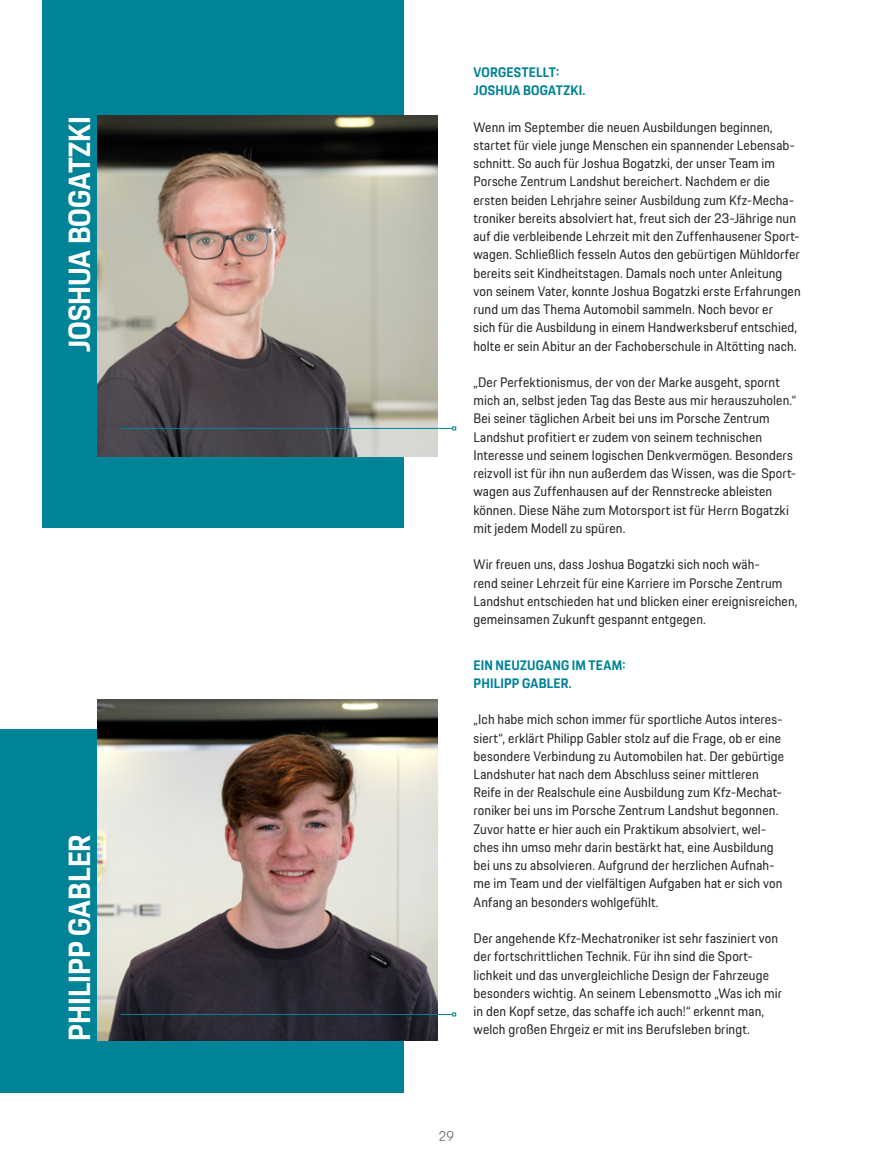
<style>
.page{position:relative;width:893px;height:1170px;background:#fff}
.page>*{position:absolute;margin:0;border:0;box-sizing:border-box;transform-origin:0 0}
.Subline{font:700 30px "Porsche Next";color:#fff}
.Inhalt___Subhead{font:13.5px/18.1px "Porsche Next";letter-spacing:.01em;color:#231f20}
.Fließtext{font:700 13.5px/18.1px "Porsche Next";letter-spacing:.015em;color:#008297}
.t1{font:100 13.5px "Porsche Next";color:#231f20}
</style>
<div class="page">
<div style="left:42px;top:0;width:362px;height:528px;background:#008297"></div>
<div style="left:0;top:729px;width:404px;height:363px;background:#008297"></div>
<img style="left:98px;top:116px;width:340px;height:340px">
<img style="left:98px;top:699px;width:340px;height:341px">
<hr style="left:121px;top:428px;width:332px;height:1px;background:#008297">
<svg style="left:452px;top:426px;width:4px;height:4px"></svg>
<hr style="left:121px;top:1013px;width:332px;height:1px;background:#008297">
<svg style="left:452px;top:1012px;width:4px;height:4px"></svg>
<p class="Subline" style="left:60px;top:352px;width:238px;rotate:-90deg">JOSHUA BOGATZKI</p>
<p class="Subline" style="left:60px;top:1040px;width:207px;rotate:-90deg">PHILIPP GABLER</p>
<p class="Fließtext" style="left:473px;top:63px;width:113px">VORGESTELLT:<br>JOSHUA BOGATZKI.</p>
<p class="Inhalt___Subhead" style="left:473px;top:118px;width:329px">Wenn im September die neuen Ausbildungen beginnen, startet für viele junge Menschen ein spannender Lebensab&shy;schnitt. So auch für Joshua Bogatzki, der unser Team im Porsche Zentrum Landshut bereichert. Nachdem er die ersten beiden Lehrjahre seiner Ausbildung zum Kfz-Mecha&shy;troniker bereits absolviert hat, freut sich der 23-Jährige nun auf die verbleibende Lehrzeit mit den Zuffenhausener Sport&shy;wagen. Schließlich fesseln Autos den gebürtigen Mühldorfer bereits seit Kindheitstagen. Damals noch unter Anleitung von seinem Vater, konnte Joshua Bogatzki erste Erfahrungen rund um das Thema Automobil sammeln. Noch bevor er<br>sich für die Ausbildung in einem Handwerksberuf entschied, holte er sein Abitur an der Fachoberschule in Altötting nach.</p>
<p class="Inhalt___Subhead" style="left:473px;top:373px;width:325px">„Der Perfektionismus, der von der Marke ausgeht, spornt mich an, selbst jeden Tag das Beste aus mir herauszuholen.“ Bei seiner täglichen Arbeit bei uns im Porsche Zentrum Landshut profitiert er zudem von seinem technischen Interesse und seinem logischen Denkvermögen. Besonders reizvoll ist für ihn nun außerdem das Wissen, was die Sport&shy;wagen aus Zuffenhausen auf der Rennstrecke ableisten können. Diese Nähe zum Motorsport ist für Herrn Bogatzki mit jedem Modell zu spüren.</p>
<p class="Inhalt___Subhead" style="left:473px;top:555px;width:326px">Wir freuen uns, dass Joshua Bogatzki sich noch wäh-<br>rend seiner Lehrzeit für eine Karriere im Porsche Zentrum Landshut entschieden hat und blicken einer ereignisreichen, gemeinsamen Zukunft gespannt entgegen.</p>
<p class="Fließtext" style="left:474px;top:655px;width:153px">EIN NEUZUGANG IM TEAM:<br>PHILIPP GABLER.</p>
<p class="Inhalt___Subhead" style="left:474px;top:710px;width:312px">„Ich habe mich schon immer für sportliche Autos interes&shy;siert“, erklärt Philipp Gabler stolz auf die Frage, ob er eine besondere Verbindung zu Automobilen hat. Der gebürtige Landshuter hat nach dem Abschluss seiner mittleren Reife in der Realschule eine Ausbildung zum Kfz-Mechat&shy;roniker bei uns im Porsche Zentrum Landshut begonnen.<br>Zuvor hatte er hier auch ein Praktikum absolviert, wel&shy;ches ihn umso mehr darin bestärkt hat, eine Ausbildung bei uns zu absolvieren. Aufgrund der herzlichen Aufnah&shy;me im Team und der vielfältigen Aufgaben hat er sich von Anfang an besonders wohlgefühlt.</p>
<p class="Inhalt___Subhead" style="left:474px;top:929px;width:310px">Der angehende Kfz-Mechatroniker ist sehr fasziniert von der fortschrittlichen Technik. Für ihn sind die Sport&shy;lichkeit und das unvergleichliche Design der Fahrzeuge besonders wichtig. An seinem Lebensmotto „Was ich mir in den Kopf setze, das schaffe ich auch!“ erkennt man, welch großen Ehrgeiz er mit ins Berufsleben bringt.</p>
<p class="t1" style="left:439px;top:1127px;width:17px">29</p>
</div>
